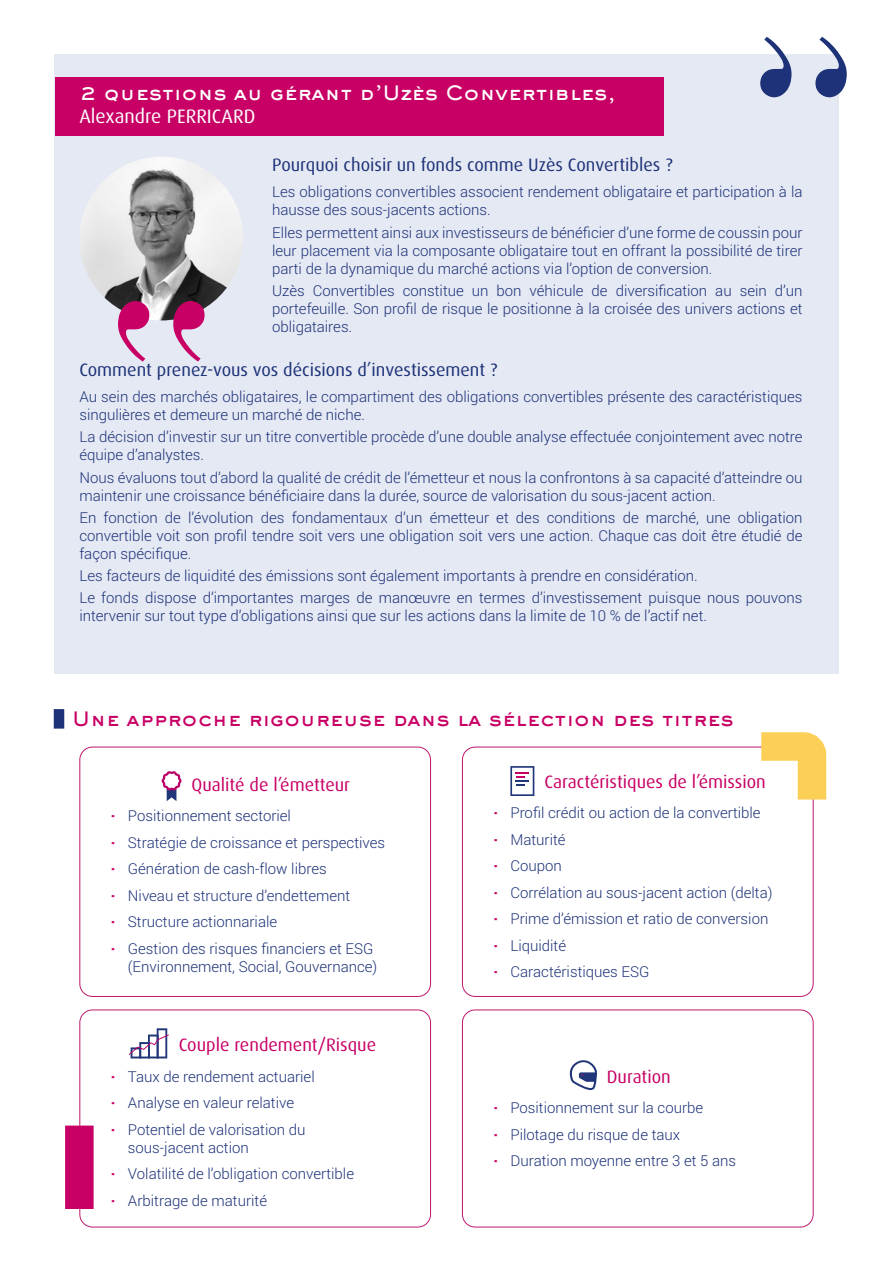
<style>
.page{position:relative;width:893px;height:1263px;background:#fff}
.page>*{position:absolute;margin:0;border:0;box-sizing:border-box;transform-origin:0 0}
.t1{font:800 19.5px "Sackers Gothic Std";color:#c80065}
.t2{font:800 19.5px "Sackers Gothic Std";color:#fff}
.t3{font:19.5px "Dax Pro";color:#fff}
.t4{font:18px "Dax Pro";color:#1d3278}
.t5{font:18px "Dax Pro";color:#c80065}
.t6{font:300 15px/26.5px "Roboto";color:#1d3278}
.s1{font-weight:900;font-size:14.7px;color:#c80065}
</style>
<div class="page">
<div style="left:79px;top:747px;width:352px;height:250px;border:1px solid #bf176e;border-radius:13px"></div>
<div style="left:79px;top:1009px;width:352px;height:218px;border:1px solid #bf176e;border-radius:13px"></div>
<div style="left:462px;top:1009px;width:351px;height:218px;border:1px solid #bf176e;border-radius:13px"></div>
<div style="left:462px;top:747px;width:351px;height:250px;border:1px solid #bf176e;border-radius:13px"></div>
<div style="left:54px;top:55px;width:785px;height:619px;background:#e5e9f4"></div>
<div style="left:55px;top:77px;width:609px;height:58px;background:#c80065"></div>
<img style="left:79px;top:157px;width:164px;height:163px;border-radius:82px">
<svg style="left:162px;top:771px;width:20px;height:30px"></svg>
<svg style="left:129px;top:1028px;width:40px;height:30px"></svg>
<svg style="left:510px;top:766px;width:24px;height:30px"></svg>
<svg style="left:569px;top:1060px;width:28px;height:30px"></svg>
<div style="left:54px;top:709px;width:10px;height:20px;background:#1d3278"></div>
<svg style="left:760px;top:37px;width:87px;height:60px"></svg>
<svg style="left:118px;top:301px;width:87px;height:60px"></svg>
<div style="left:65px;top:1125px;width:29px;height:84px;background:#c80065"></div>
<svg style="left:733px;top:732px;width:94px;height:96px"></svg>
<h1 class="t2" style="left:79px;top:80px;width:537px">2 questions au gérant d’Uzès Convertibles,</h1>
<h1 class="t3" style="left:79px;top:104px;width:177px">Alexandre PERRICARD</h1>
<p class="t4" style="left:272px;top:153px;width:402px">Pourquoi choisir un fonds comme Uzès Convertibles ?</p>
<p class="t6" style="left:272px;top:182px;width:532px;line-height:18px">Les obligations convertibles associent rendement obligataire et participation à la hausse des sous-jacents actions.</p>
<p class="t6" style="left:272px;top:223px;width:532px;line-height:18px;text-align:justify">Elles permettent ainsi aux investisseurs de bénéficier d’une forme de coussin pour leur placement via la composante obligataire tout en offrant la possibilité de tirer parti de la dynamique du marché actions via l’option de conversion.</p>
<p class="t6" style="left:272px;top:281px;width:532px;line-height:18px;text-align:justify">Uzès Convertibles constitue un bon véhicule de diversification au sein d’un portefeuille. Son profil de risque le positionne à la croisée des univers actions et obligataires.</p>
<p class="t4" style="left:79px;top:358px;width:420px">Comment prenez-vous vos décisions d’investissement ?</p>
<p class="t6" style="left:79px;top:387px;width:725px;line-height:18px">Au sein des marchés obligataires, le compartiment des obligations convertibles présente des caractéristiques singulières et demeure un marché de niche.</p>
<p class="t6" style="left:79px;top:427px;width:725px;line-height:18px">La décision d’investir sur un titre convertible procède d’une double analyse effectuée conjointement avec notre équipe d’analystes.</p>
<p class="t6" style="left:79px;top:468px;width:725px;line-height:18px">Nous évaluons tout d’abord la qualité de crédit de l’émetteur et nous la confrontons à sa capacité d’atteindre ou maintenir une croissance bénéficiaire dans la durée, source de valorisation du sous-jacent action.</p>
<p class="t6" style="left:79px;top:508px;width:725px;line-height:18px;text-align:justify">En fonction de l’évolution des fondamentaux d’un émetteur et des conditions de marché, une obligation convertible voit son profil tendre soit vers une obligation soit vers une action. Chaque cas doit être étudié de façon spécifique.</p>
<p class="t6" style="left:79px;top:564px;width:725px;line-height:22.2px">Les facteurs de liquidité des émissions sont également importants à prendre en considération.<br>Le fonds dispose d’importantes marges de manœuvre en termes d’investissement puisque nous pouvons</p>
<p class="t6" style="left:79px;top:602px;width:629px">intervenir sur tout type d’obligations ainsi que sur les actions dans la limite de 10 % de l’actif net.</p>
<h1 class="t1" style="left:72px;top:706px;width:664px">Une approche rigoureuse dans la sélection des titres</h1>
<p class="t5" style="left:191px;top:773px;width:160px">Qualité de l’émetteur</p>
<p class="t6" style="left:111px;top:802px;width:276px"><span class="s1">·</span> Positionnement sectoriel<br><span class="s1">·</span> Stratégie de croissance et perspectives <span class="s1">·</span> Génération de cash-flow libres<br><span class="s1">·</span> Niveau et structure d’endettement<br><span class="s1">·</span> Structure actionnariale<br><span class="s1">·</span> Gestion des risques financiers et ESG</p>
<p class="t6" style="left:128px;top:953px;width:251px">(Environnement, Social, Gouvernance)</p>
<p class="t5" style="left:179px;top:1033px;width:199px">Couple rendement/Risque</p>
<p class="t6" style="left:111px;top:1063px;width:205px"><span class="s1">·</span> Taux de rendement actuariel <span class="s1">·</span> Analyse en valeur relative<br><span class="s1">·</span> Potentiel de valorisation du</p>
<p class="t6" style="left:111px;top:1134px;width:245px;text-indent:17px">sous-jacent action<br><span class="s1">·</span> Volatilité de l’obligation convertible <span class="s1">·</span> Arbitrage de maturité</p>
<p class="t5" style="left:544px;top:770px;width:223px">Caractéristiques de l’émission</p>
<p class="t6" style="left:493px;top:799px;width:281px"><span class="s1">·</span> Profil crédit ou action de la convertible<br><span class="s1">·</span> Maturité<br><span class="s1">·</span> Coupon<br><span class="s1">·</span> Corrélation au sous-jacent action (delta) <span class="s1">·</span> Prime d’émission et ratio de conversion <span class="s1">·</span> Liquidité<br><span class="s1">·</span> Caractéristiques ESG</p>
<p class="t5" style="left:607px;top:1065px;width:65px">Duration</p>
<p class="t6" style="left:493px;top:1094px;width:244px"><span class="s1">·</span> Positionnement sur la courbe<br><span class="s1">·</span> Pilotage du risque de taux<br><span class="s1">·</span> Duration moyenne entre 3 et 5 ans</p>
</div>
